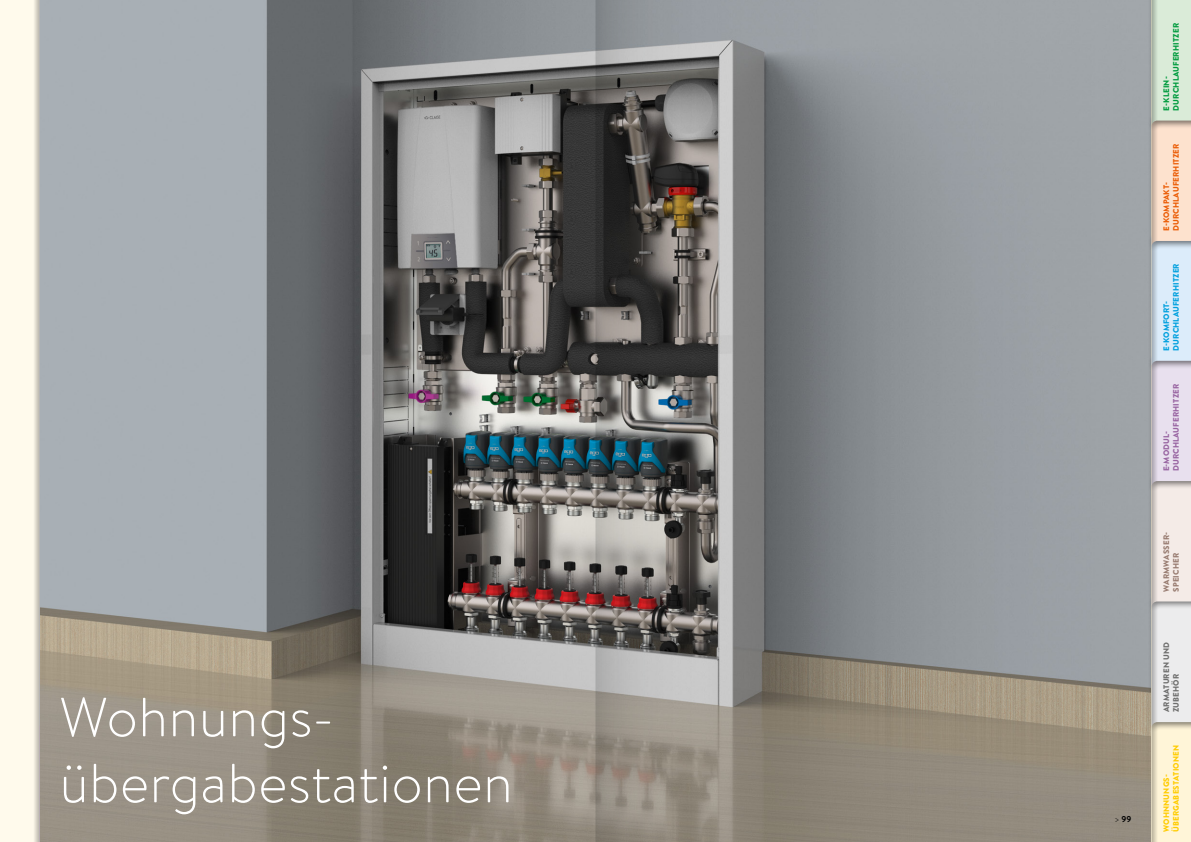
<style>
.page{position:relative;width:1191px;height:842px;background:#fff}
.page>*{position:absolute;margin:0;border:0;box-sizing:border-box;transform-origin:0 0}
.t1{font:300 55px/66px "Brandon Text";letter-spacing:.01em;color:#fff}
.t2{font:700 8.5px "Brandon Text";color:#000}
.t3{font:900 8px/9.6px "Brandon Text";letter-spacing:.02em;color:#fc0}
.t4{font:900 8px/9.6px "Brandon Text";letter-spacing:.02em;color:#00a0de}
.t5{font:900 8px/9.6px "Brandon Text";letter-spacing:.02em;color:#eb5c05}
.t6{font:900 8px/9.6px "Brandon Text";letter-spacing:.02em;color:#9864a1}
.t7{font:900 8px/9.6px "Brandon Text";letter-spacing:.02em;color:#009b3e}
.t8{font:900 8px/9.6px "Brandon Text";letter-spacing:.02em;color:#6f6f6e}
.t9{font:900 8px/9.6px "Brandon Text";letter-spacing:.02em;color:#987c71}
.s1{font-weight:300}
</style>
<div class="page">
<img style="left:46px;top:0;width:1104px;height:842px">
<svg style="left:595px;top:0;width:161px;height:842px;background:#7c7976"></svg>
<div style="left:0;top:0;width:46px;height:842px;background:#000;opacity:.5"></div>
<div style="left:1148px;top:595px;width:43px;height:138px;background:#000;opacity:.5"></div>
<div style="left:1148px;top:474px;width:43px;height:139px;background:#9a9ea2"></div>
<div style="left:1148px;top:354px;width:43px;height:138px;background:#9a9ea2"></div>
<div style="left:1148px;top:234px;width:43px;height:138px;background:#9a9ea2"></div>
<div style="left:1148px;top:114px;width:43px;height:138px;background:#9a9fa3"></div>
<div style="left:1148px;top:0;width:43px;height:132px;background:#9ba0a4"></div>
<div style="left:1150px;top:0;width:41px;height:842px;background:#000;opacity:.5"></div>
<h1 class="t1" style="left:60px;top:682px;width:455px">Wohnungs&shy;übergabestationen</h1>
<p class="t2" style="left:1114px;top:813px;width:19px"><span class="s1">&gt;</span> 99</p>
<p class="t7" style="left:1161px;top:111px;width:89px;rotate:-90deg">E-KLEIN-<br>DURCHLAUFERHITZER</p>
<p class="t5" style="left:1161px;top:231px;width:89px;rotate:-90deg">E-KOMPAKT-<br>DURCHLAUFERHITZER</p>
<p class="t4" style="left:1161px;top:351px;width:89px;rotate:-90deg">E-KOMFORT-<br>DURCHLAUFERHITZER</p>
<p class="t6" style="left:1161px;top:471px;width:89px;rotate:-90deg">E-MODUL-<br>DURCHLAUFERHITZER</p>
<p class="t9" style="left:1161px;top:592px;width:61px;rotate:-90deg">WARMWASSER-<br>SPEICHER</p>
<p class="t8" style="left:1161px;top:712px;width:71px;rotate:-90deg">ARMATUREN UND<br>ZUBEHÖR</p>
<p class="t3" style="left:1161px;top:832px;width:88px;rotate:-90deg">WOHNNUNGS-<br>ÜBERGABESTATIONEN</p>
</div>
